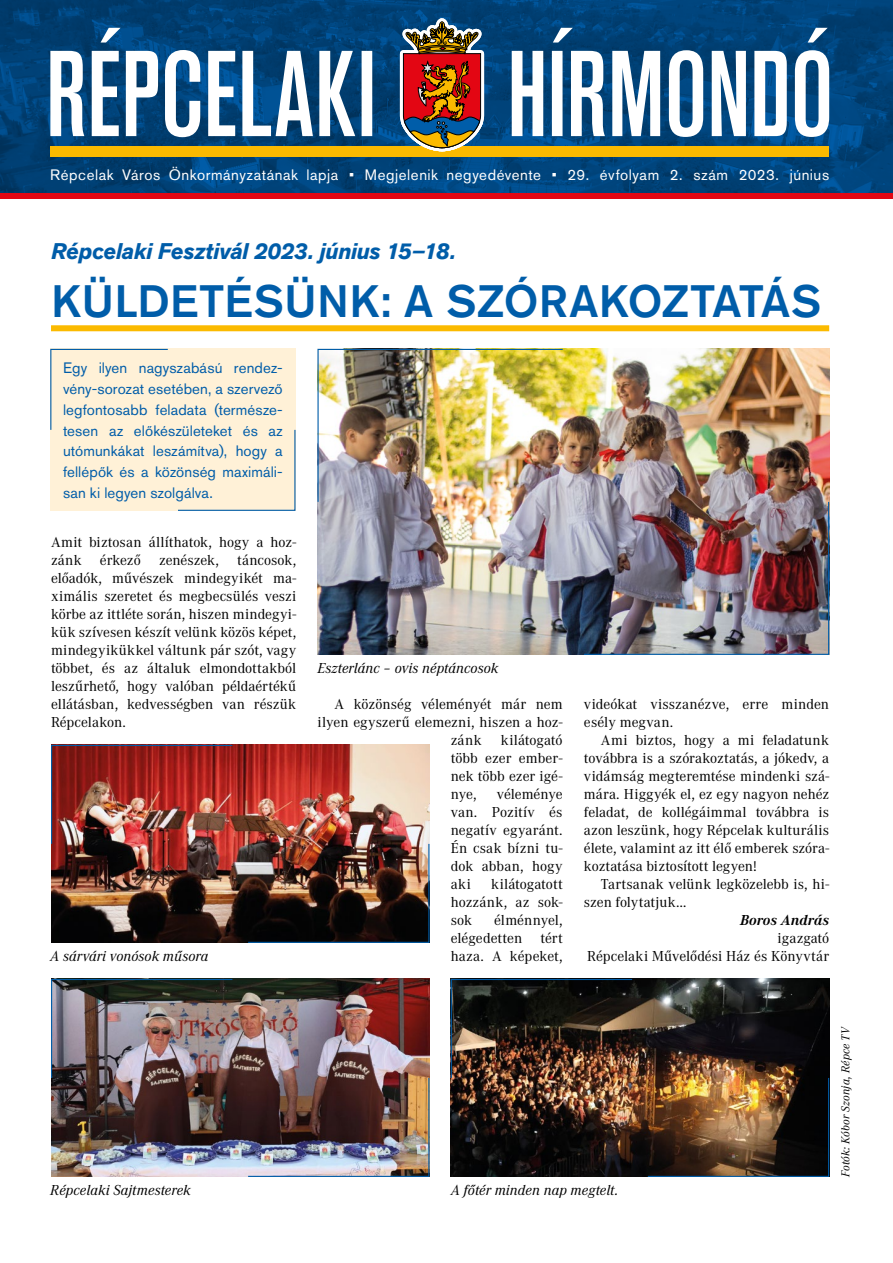
<style>
.page{position:relative;width:893px;height:1263px;background:#fff}
.page>*{position:absolute;margin:0;border:0;box-sizing:border-box;transform-origin:0 0}
.t1{font:500 45px "Akzidenz Grotesk Pro";letter-spacing:.005em;color:#005da9}
.t2{font:italic 700 22.5px "Akzid Grtsk Next";color:#005da9}
.t3{font:15px/18px "Corporate A Pro";color:#000;text-align:justify}
.t4{font:15px/20.9px "Akzidenz Grotesk Pro";letter-spacing:.01em;color:#005da9;text-align:justify}
.t5{font:italic 15px "Corporate A Pro";letter-spacing:.005em;color:#000}
.t6{font:15px "Akzidenz Grotesk Pro";letter-spacing:.035em;color:#fff}
.t7{font:italic 700 15px "Corporate A Pro";letter-spacing:.005em;color:#000}
.t8{font:italic 12px "Corporate A Pro";letter-spacing:.01em;color:#000}
</style>
<div class="page">
<svg style="left:0;top:0;width:893px;height:193px;background:#024376"></svg>
<svg style="left:50px;top:28px;width:779px;height:109px"></svg>
<div style="left:50px;top:146px;width:779px;height:10px;background:#fbba00"></div>
<div style="left:0;top:193px;width:893px;height:5px;background:#e30613"></div>
<div style="left:50px;top:349px;width:245px;height:162px;background:#fff1d7"></div>
<svg style="left:50px;top:348px;width:119px;height:82px"></svg>
<svg style="left:178px;top:429px;width:118px;height:82px"></svg>
<img style="left:317px;top:349px;width:512px;height:306px">
<img style="left:317px;top:0;width:247px;height:503px">
<img style="left:583px;top:501px;width:247px;height:154px">
<img style="left:51px;top:979px;width:378px;height:198px">
<img style="left:51px;top:978px;width:182px;height:101px">
<img style="left:247px;top:1077px;width:183px;height:100px">
<img style="left:51px;top:745px;width:378px;height:198px">
<img style="left:51px;top:744px;width:182px;height:101px">
<img style="left:247px;top:843px;width:183px;height:100px">
<img style="left:451px;top:979px;width:378px;height:198px">
<img style="left:450px;top:978px;width:183px;height:101px">
<img style="left:647px;top:1077px;width:183px;height:100px">
<div style="left:51px;top:325px;width:778px;height:6px;background:#fbba00"></div>
<p class="t6" style="left:50px;top:165px;width:780px">Répcelak Város Önkormányzatának lapja • Megjelenik negyedévente • 29. évfolyam 2. szám 2023. június</p>
<h2 class="t2" style="left:51px;top:236px;width:406px">Répcelaki Fesztivál 2023. június 15–18.</h2>
<h1 class="t1" style="left:51px;top:272px;width:771px">KÜLDETÉSÜNK: A SZÓRAKOZTATÁS</h1>
<p class="t4" style="left:63px;top:357px;width:221px">Egy ilyen nagyszabású rendez&shy;vény-sorozat esetében, a szervező legfontosabb feladata (természe&shy;tesen az előkészületeket és az utómunkákat leszámítva), hogy a fellépők és a közönség maximáli&shy;san ki legyen szolgálva.</p>
<p class="t3" style="left:51px;top:532px;width:247px">Amit biztosan állíthatok, hogy a hoz&shy;zánk érkező zenészek, táncosok, előadók, művészek mindegyikét ma&shy;ximális szeretet és megbecsülés veszi körbe az ittléte során, hiszen mindegyi&shy;kük szívesen készít velünk közös képet, mindegyikükkel váltunk pár szót, vagy többet, és az általuk elmondottakból leszűrhető, hogy valóban példaértékű ellátásban, kedvességben van részük Répcelakon.</p>
<p class="t5" style="left:50px;top:945px;width:160px">A sárvári vonósok műsora</p>
<p class="t5" style="left:317px;top:657px;width:182px">Eszterlánc – ovis néptáncosok</p>
<p class="t3" style="left:334px;top:694px;width:230px">A közönség véleményét már nem</p>
<p class="t3" style="left:317px;top:712px;width:247px">ilyen egyszerű elemezni, hiszen a hoz-</p>
<p class="t3" style="left:451px;top:730px;width:32px">zánk</p>
<p class="t3" style="left:451px;top:730px;width:113px;text-indent:50px">kilátogató több ezer ember&shy;nek több ezer igé&shy;nye,</p>
<p class="t3" style="left:451px;top:784px;width:113px;text-indent:46px">véleménye van. Pozitív és negatív egyaránt.<br>Én csak bízni tu&shy;dok abban, hogy aki</p>
<p class="t3" style="left:451px;top:874px;width:113px;text-indent:40px">kilátogatott hozzánk, az sok&shy;sok</p>
<p class="t3" style="left:451px;top:910px;width:113px;text-indent:43px">élménnyel, elégedetten tért haza. A képeket,</p>
<p class="t3" style="left:584px;top:694px;width:247px">videókat visszanézve, erre minden esély megvan.</p>
<p class="t3" style="left:584px;top:730px;width:247px;text-indent:17px">Ami biztos, hogy a mi feladatunk továbbra is a szórakoztatás, a jókedv, a vidámság megteremtése mindenki szá&shy;mára. Higgyék el, ez egy nagyon nehéz feladat, de kollégáimmal továbbra is azon leszünk, hogy Répcelak kulturális élete, valamint az itt élő emberek szóra&shy;koztatása biztosított legyen!</p>
<p class="t3" style="left:584px;top:874px;width:247px;text-indent:17px">Tartsanak velünk legközelebb is, hi&shy;szen folytatjuk…</p>
<p class="t7" style="left:740px;top:909px;width:91px">Boros András</p>
<p class="t3" style="left:587px;top:928px;width:243px;text-align:right">igazgató<br>Répcelaki Művelődési Ház és Könyvtár</p>
<p class="t5" style="left:50px;top:1179px;width:142px">Répcelaki Sajtmesterek</p>
<p class="t5" style="left:451px;top:1179px;width:169px">A főtér minden nap megtelt.</p>
<p class="t8" style="left:837px;top:1177px;width:152px;rotate:-90deg">Fotók: Kóbor Szonja, Répce TV</p>
</div>
